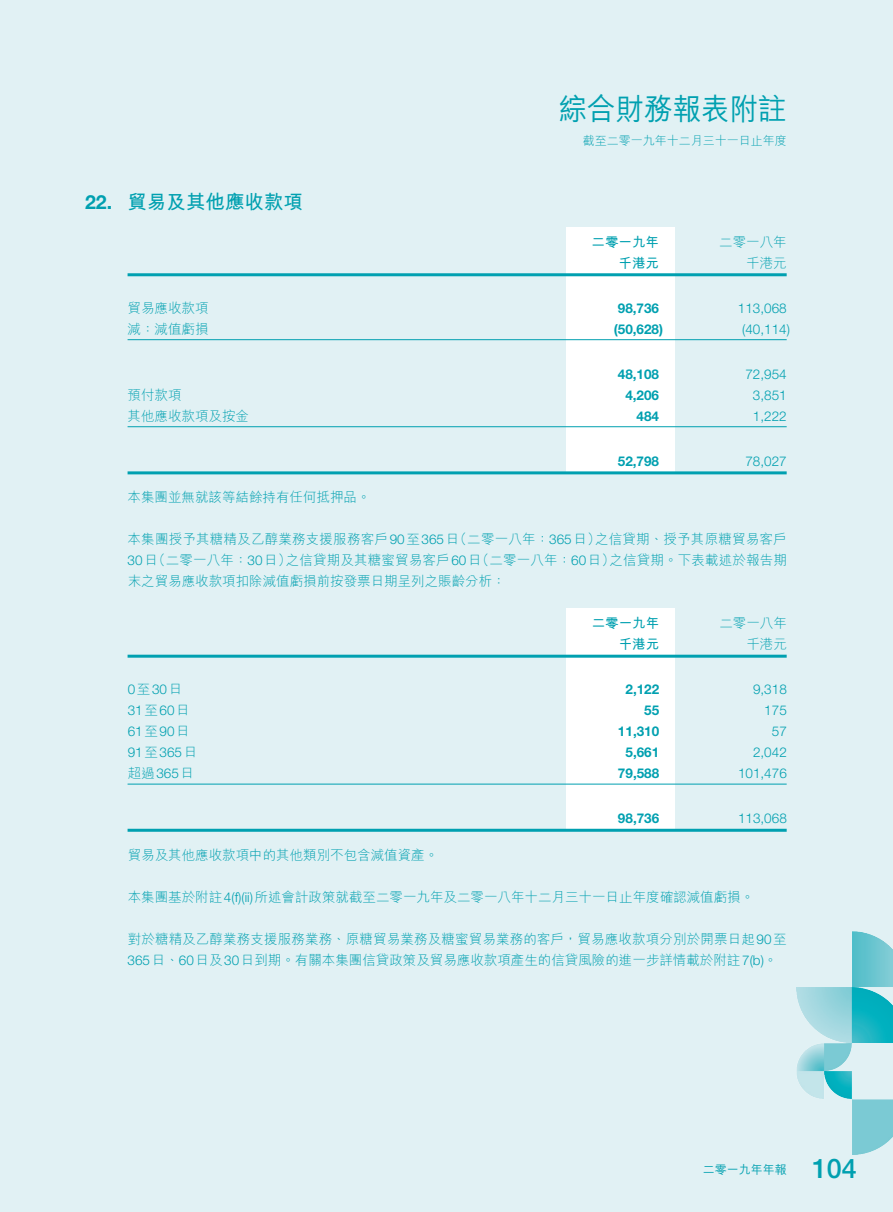
<style>
.page{position:relative;width:893px;height:1212px;background:#e1f1f4}
.page>*{position:absolute;margin:0;border:0;box-sizing:border-box;transform-origin:0 0}
.t1{font:500 30px "M Hei HK";color:#00a0b0;scale:.95 1}
.t2{font:500 27px "Helvetica Neue LT Std";color:#00a0b0}
.t3{font:700 19.5px "M Hei HK";color:#00a0b0}
.t4{font:700 19.5px "Helvetica Neue LT Std";color:#00a0b0}
.t5{font:300 13.5px/21px "M Hei HK";color:#00a0b0}
.t6{font:300 13.5px "Helvetica Neue LT Std";color:#00a0b0}
.t7{font:700 13.5px "Helvetica Neue LT Std";color:#00a0b0}
.t8{font:700 13.5px "M Hei HK";color:#00a0b0}
.t9{font:300 12px "M Hei HK";color:#00a0b0}
.t10{font:500 12px "M Hei HK";color:#00a0b0}
.s1{font-family:"Helvetica Neue LT Std"}
.s2{font-family:"M Hei HK"}
</style>
<div class="page">
<img style="left:797px;top:931px;width:96px;height:223px">
<div style="left:567px;top:227px;width:108px;height:245px;background:#fff"></div>
<div style="left:567px;top:608px;width:108px;height:223px;background:#fff"></div>
<hr style="left:128px;top:273px;width:659px;height:3px;background:#00a0b0">
<hr style="left:128px;top:339px;width:659px;height:1px;background:#00a0b0">
<hr style="left:128px;top:426px;width:659px;height:1px;background:#00a0b0">
<hr style="left:128px;top:471px;width:659px;height:3px;background:#00a0b0">
<hr style="left:128px;top:655px;width:659px;height:3px;background:#00a0b0">
<hr style="left:128px;top:784px;width:659px;height:1px;background:#00a0b0">
<hr style="left:128px;top:829px;width:659px;height:3px;background:#00a0b0">
<h1 class="t1" style="left:559px;top:88px;width:241px">綜合財務報表附註</h1>
<p class="t9" style="left:583px;top:134px;width:206px">截至二零一九年十二月三十一日止年度</p>
<h3 class="t4" style="left:85px;top:190px;width:29px">22.</h3>
<h3 class="t3" style="left:128px;top:187px;width:177px">貿易及其他應收款項</h3>
<p class="t5" style="left:128px;top:297px;width:82px">貿易應收款項</p>
<p class="t5" style="left:128px;top:318px;width:82px">減：減值虧損</p>
<p class="t5" style="left:128px;top:384px;width:55px">預付款項</p>
<p class="t5" style="left:128px;top:405px;width:123px">其他應收款項及按金</p>
<p class="t5" style="left:128px;top:487px;width:245px">本集團並無就該等結餘持有任何抵押品。</p>
<p class="t8" style="left:592px;top:232px;width:69px">二零一九年</p>
<p class="t5" style="left:719px;top:231px;width:69px">二零一八年</p>
<p class="t8" style="left:619px;top:253px;width:42px">千港元</p>
<p class="t5" style="left:746px;top:252px;width:42px">千港元</p>
<p class="t7" style="left:618px;top:300px;width:43px">98,736</p>
<p class="t6" style="left:738px;top:300px;width:50px">113,068</p>
<p class="t7" style="left:614px;top:321px;width:51px">)50,628(</p>
<p class="t6" style="left:742px;top:321px;width:49px">)40,114(</p>
<p class="t7" style="left:618px;top:366px;width:43px">48,108</p>
<p class="t6" style="left:745px;top:366px;width:43px">72,954</p>
<p class="t7" style="left:625px;top:387px;width:35px">4,206</p>
<p class="t6" style="left:753px;top:387px;width:35px">3,851</p>
<p class="t7" style="left:637px;top:408px;width:24px">484</p>
<p class="t6" style="left:753px;top:408px;width:35px">1,222</p>
<p class="t7" style="left:618px;top:453px;width:43px">52,798</p>
<p class="t6" style="left:745px;top:453px;width:43px">78,027</p>
<p class="t5" style="left:595px;top:529px;width:193px">之信貸期、授予其原糖貿易客戶</p>
<p class="t5" style="left:128px;top:529px;width:474px">本集團授予其糖精及乙醇業務支援服務客戶<span class="s1">90</span>至<span class="s1">365</span> （日二零一八年：<span class="s1">365</span>日）</p>
<p class="t5" style="left:286px;top:550px;width:331px">之信貸期及其糖蜜貿易客戶<span class="s1">60</span> （日二零一八年：<span class="s1">60</span>日）</p>
<p class="t5" style="left:609px;top:550px;width:179px">之信貸期。下表載述於報告期</p>
<p class="t5" style="left:128px;top:550px;width:380px"><span class="s1">30</span> （日二零一八年：<span class="s1">30</span>日）<br>末之貿易應收款項扣除減值虧損前按發票日期呈列之賬齡分析：</p>
<p class="t8" style="left:592px;top:614px;width:69px">二零一九年</p>
<p class="t5" style="left:719px;top:613px;width:69px">二零一八年</p>
<p class="t8" style="left:619px;top:635px;width:42px">千港元</p>
<p class="t5" style="left:746px;top:634px;width:42px">千港元</p>
<p class="t6" style="left:128px;top:681px;width:56px">0<span class="s2">至</span>30<span class="s2">日</span></p>
<p class="t7" style="left:625px;top:681px;width:35px">2,122</p>
<p class="t6" style="left:753px;top:681px;width:35px">9,318</p>
<p class="t6" style="left:128px;top:702px;width:64px">31<span class="s2">至</span>60<span class="s2">日</span></p>
<p class="t7" style="left:644px;top:702px;width:17px">55</p>
<p class="t6" style="left:764px;top:702px;width:24px">175</p>
<p class="t6" style="left:128px;top:723px;width:64px">61<span class="s2">至</span>90<span class="s2">日</span></p>
<p class="t7" style="left:618px;top:723px;width:43px">11,310</p>
<p class="t6" style="left:772px;top:723px;width:17px">57</p>
<p class="t6" style="left:128px;top:744px;width:71px">91<span class="s2">至</span>365<span class="s2">日</span></p>
<p class="t7" style="left:625px;top:744px;width:35px">5,661</p>
<p class="t6" style="left:753px;top:744px;width:35px">2,042</p>
<p class="t5" style="left:128px;top:763px;width:68px">超過<span class="s1">365</span>日</p>
<p class="t7" style="left:618px;top:765px;width:43px">79,588</p>
<p class="t6" style="left:738px;top:765px;width:50px">101,476</p>
<p class="t7" style="left:618px;top:810px;width:43px">98,736</p>
<p class="t6" style="left:738px;top:810px;width:50px">113,068</p>
<p class="t5" style="left:128px;top:844px;width:312px">貿易及其他應收款項中的其他類別不包含減值資產。</p>
<p class="t5" style="left:128px;top:886px;width:628px">本集團基於附註 <span class="s1">) (f(4 )i i</span> 所述會計政策就截至二零一九年及二零一八年十二月三十一日止年度確認減值虧損。</p>
<p class="t5" style="left:128px;top:928px;width:661px">對於糖精及乙醇業務支援服務業務、原糖貿易業務及糖蜜貿易業務的客戶，貿易應收款項分別於開票日起<span class="s1">90</span>至<br><span class="s1">365</span>日、<span class="s1">60</span>日及<span class="s1">30</span>日到期。有關本集團信貸政策及貿易應收款項產生的信貸風險的進一步詳情載於附註 。<span class="s1">(b(7</span></p>
<p class="t10" style="left:703px;top:1161px;width:86px">二零一九年年報</p>
<h2 class="t2" style="left:812px;top:1152px;width:46px">104</h2>
</div>
